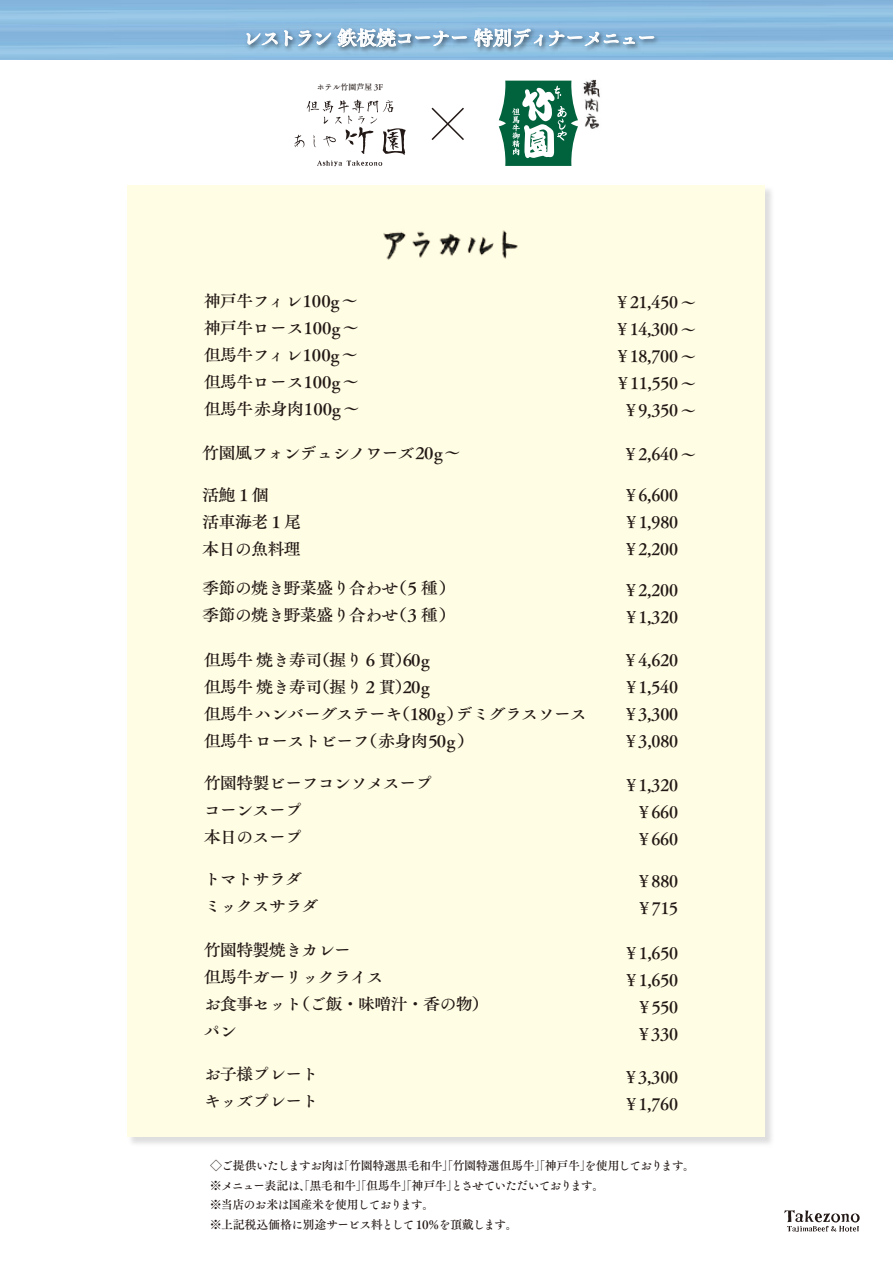
<style>
.page{position:relative;width:893px;height:1263px;background:#fff}
.page>*{position:absolute;margin:0;border:0;box-sizing:border-box;transform-origin:0 0}
.t1{font:19.95px "Tsuku A Old Min Pr 6 D";letter-spacing:-.08em;color:#fff}
.t2{font:16.5px/27px "Tsuku A Old Min Pr 6 D";letter-spacing:-.055em;color:#221815;scale:1.04 1}
.t3{font:16.5px/27px "Tsuku A Old Min Pr 6 D";letter-spacing:-.055em;color:#221815;text-align:justify}
.t4{font:16.5px/27px "Tsuku A Old Min Pr 6 D";letter-spacing:-.02em;color:#221815;text-align:center}
.t5{font:12px/19.5px "Tsuku A Old Min Pr 6 D";letter-spacing:-.055em;color:#221815}
.t6{font:7.95px "Tsuku A Old Min Pr 6 D";color:#221815}
</style>
<div class="page">
<svg style="left:784px;top:1210px;width:76px;height:22px"></svg>
<div style="left:127px;top:185px;width:638px;height:952px;background:#fffde4"></div>
<svg style="left:0;top:0;width:893px;height:59px;background:#8cbce0"></svg>
<img style="left:239px;top:23px;width:426px;height:37px">
<svg style="left:246px;top:33px;width:32px;height:15px"></svg>
<svg style="left:284px;top:30px;width:47px;height:18px"></svg>
<svg style="left:337px;top:18px;width:130px;height:29px;background:#9abed9"></svg>
<svg style="left:474px;top:27px;width:69px;height:20px"></svg>
<svg style="left:549px;top:31px;width:105px;height:15px;background:#92b7d3"></svg>
<svg style="left:499px;top:81px;width:79px;height:85px"></svg>
<svg style="left:431px;top:107px;width:33px;height:33px"></svg>
<img style="left:583px;top:79px;width:17px;height:50px">
<svg style="left:294px;top:100px;width:112px;height:55px"></svg>
<svg style="left:317px;top:161px;width:65px;height:5px"></svg>
<img style="left:383px;top:230px;width:135px;height:30px">
<p class="t1" style="left:242px;top:20px;width:416px">レストラン 鉄板焼コーナー 特別ディナーメニュー</p>
<p class="t6" style="left:317px;top:80px;width:68px">ホテル竹園芦屋 3F</p>
<p class="t2" style="left:204px;top:286px;width:152px;text-align:justify">神戸牛フィレ100g～神戸牛ロース100g～但馬牛フィレ100g～但馬牛ロース100g～但馬牛赤身肉100g～</p>
<p class="t2" style="left:202px;top:439px;width:250px">竹園風フォンデュシノワーズ20g～</p>
<p class="t4" style="left:614px;top:288px;width:84px">￥21,450～￥14,300～￥18,700～￥11,550～￥9,350～</p>
<p class="t3" style="left:623px;top:440px;width:75px">￥2,640～</p>
<p class="t2" style="left:202px;top:481px;width:97px">活鮑1個<br>活車海老 1 尾本日の魚料理</p>
<p class="t3" style="left:623px;top:481px;width:57px">￥6,600￥1,980￥2,200</p>
<p class="t2" style="left:202px;top:574px;width:245px">季節の焼き野菜盛り合わせ（5 種）季節の焼き野菜盛り合わせ（3 種）</p>
<p class="t3" style="left:623px;top:575px;width:57px">￥2,200￥1,320</p>
<p class="t2" style="left:204px;top:645px;width:370px">但馬牛 焼き寿司（握り 6 貫）60g<br>但馬牛 焼き寿司（握り 2 貫）20g<br>但馬牛ハンバーグステーキ（180g）デミグラスソース但馬牛ローストビーフ（赤身肉50g）</p>
<p class="t3" style="left:623px;top:646px;width:57px">￥4,620￥1,540￥3,300￥3,080</p>
<p class="t2" style="left:204px;top:769px;width:222px">竹園特製ビーフコンソメスープコーンスープ<br>本日のスープ</p>
<p class="t3" style="left:620px;top:770px;width:60px">￥1,320　￥660　￥660</p>
<p class="t2" style="left:204px;top:865px;width:112px">トマトサラダミックスサラダ</p>
<p class="t3" style="left:636px;top:866px;width:44px">￥880￥715</p>
<p class="t2" style="left:204px;top:936px;width:276px">竹園特製焼きカレー<br>但馬牛ガーリックライス<br>お食事セット（ご飯・味噌汁・香の物）パン</p>
<p class="t3" style="left:620px;top:939px;width:60px">￥1,650￥1,650　￥550　￥330</p>
<p class="t2" style="left:204px;top:1060px;width:112px">お子様プレートキッズプレート</p>
<p class="t3" style="left:607px;top:1063px;width:72px;text-align:right">￥3,300　￥1,760</p>
<p class="t5" style="left:210px;top:1155px;width:487px">◇ご提供いたしますお肉は「竹園特選黒毛和牛」「竹園特選但馬牛」「神戸牛」を使用しております。※メニュー表記は、「黒毛和牛」「但馬牛」「神戸牛」とさせていただいております。<br>※当店のお米は国産米を使用しております。<br>※上記税込価格に別途サービス料として 10％を頂戴します。</p>
</div>
